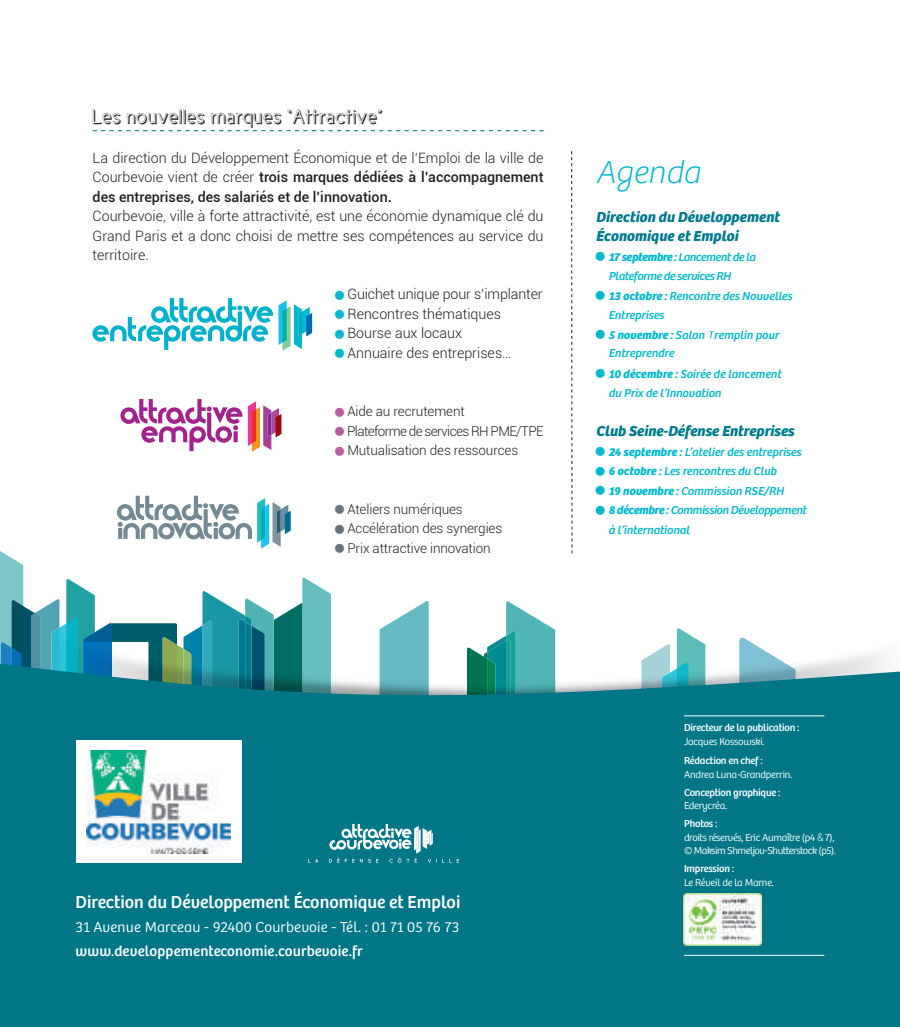
<style>
.page{position:relative;width:900px;height:1027px;background:#fff}
.page>*{position:absolute;margin:0;border:0;box-sizing:border-box;transform-origin:0 0}
.t1{font:italic 100 33px "Bree";color:#00b9d1}
.t2{font:19.5px "Cicle Shadow";color:#231f20}
.t3{font:18px "Bree";color:#fff}
.t4{font:italic 700 15px/19.5px "Bree";color:#007a90}
.t5{font:300 15px "Bree";letter-spacing:.015em;color:#fff}
.t6{font:15px "Bree";letter-spacing:.01em;color:#fff}
.t7{font:300 14.25px/19.5px "Roboto";color:#231f20}
.t8{font:300 13.5px "Roboto";letter-spacing:-.01em;color:#231f20}
.t9{font:300 13.5px "Roboto";letter-spacing:-.045em;color:#231f20}
.t10{font:italic 12px/19.5px "Bree";letter-spacing:-.005em;color:#00b9d1}
.t11{font:italic 12px/19.5px "Bree";letter-spacing:-.03em;color:#00b9d1}
.t12{font:italic 12px "Bree";letter-spacing:-.035em;color:#00b9d1}
.t13{font:300 10.5px/13.5px "Bree";letter-spacing:-.03em;color:#fff}
.t14{font:10.5px "Bree";letter-spacing:-.02em;color:#fff}
.t15{font:9px "Webdings";color:#00b9d1}
.s1{font-weight:500}
.s2{font-weight:700}
.s3{color:#00b9d1}
.s4{color:#b95ca4}
.s5{color:#6a747b}
.s6{font-weight:700;color:#00b9d3}
.s7{font-weight:400}
.s8{font-family:"Roboto"}
</style>
<div class="page">
<img style="left:92px;top:130px;width:794px;height:532px">
<div style="left:0;top:662px;width:899px;height:365px;background:#007686"></div>
<svg style="left:92px;top:298px;width:220px;height:53px"></svg>
<svg style="left:120px;top:399px;width:122px;height:52px"></svg>
<svg style="left:248px;top:402px;width:33px;height:50px"></svg>
<svg style="left:0;top:496px;width:331px;height:278px"></svg>
<svg style="left:93px;top:130px;width:450px;height:1px"></svg>
<svg style="left:571px;top:151px;width:1px;height:402px"></svg>
<hr style="left:684px;top:715px;width:140px;height:1px;background:#fff">
<hr style="left:684px;top:955px;width:140px;height:1px;background:#fff">
<svg style="left:308px;top:859px;width:10px;height:4px"></svg>
<svg style="left:329px;top:824px;width:130px;height:39px;background:#3e97a3"></svg>
<div style="left:76px;top:741px;width:165px;height:122px;background:#fff"></div>
<img style="left:86px;top:750px;width:145px;height:103px">
<img style="left:683px;top:893px;width:78px;height:53px">
<svg style="left:0;top:1023px;width:4px;height:4px"></svg>
<svg style="left:895px;top:1023px;width:5px;height:4px"></svg>
<h2 class="t2" style="left:93px;top:105px;width:292px">Les nouvelles marques “Attractive”</h2>
<p class="t7" style="left:93px;top:147px;width:452px">La direction du Développement Économique et de l’Emploi de la ville de Courbevoie vient de créer <span class="s1">trois marques dédiées à l’accompagnement des entreprises, des salariés et de l’innovation</span><span class="s2">.<br></span>Courbevoie, ville à forte attractivité, est une économie dynamique clé du Grand Paris et a donc choisi de mettre ses compétences au service du territoire.</p>
<p class="t7" style="left:335px;top:284px;width:209px"><span class="s3">■</span> Guichet unique pour s’implanter</p>
<p class="t7" style="left:335px;top:303px;width:167px"><span class="s3">■</span> Rencontres thématiques</p>
<p class="t7" style="left:335px;top:323px;width:128px"><span class="s3">■</span> Bourse aux locaux</p>
<p class="t7" style="left:335px;top:342px;width:178px"><span class="s3">■</span> Annuaire des entreprises…</p>
<p class="t8" style="left:335px;top:402px;width:131px"><span class="s4">■</span> Aide au recrutement</p>
<p class="t9" style="left:335px;top:422px;width:210px"><span class="s4">■</span> Plateforme de services RH PME/TPE</p>
<p class="t8" style="left:335px;top:441px;width:185px"><span class="s4">■</span> Mutualisation des ressources</p>
<p class="t8" style="left:335px;top:500px;width:129px"><span class="s5">■</span> Ateliers numériques</p>
<p class="t8" style="left:335px;top:519px;width:169px"><span class="s5">■</span> Accélération des synergies</p>
<p class="t8" style="left:335px;top:539px;width:157px"><span class="s5">■</span> Prix attractive innovation</p>
<h1 class="t1" style="left:595px;top:153px;width:106px">Agenda</h1>
<p class="t4" style="left:595px;top:207px;width:185px">Direction du Développement<br>Économique et Emploi</p>
<p class="t15" style="left:595px;top:252px;width:10px">■</p>
<p class="t10" style="left:608px;top:286px;width:185px;text-indent:-13px">■ <span class="s2">13 octobre :</span> Rencontre des Nouvelles<br>Entreprises</p>
<p class="t15" style="left:595px;top:330px;width:10px">■</p>
<p class="t10" style="left:608px;top:364px;width:174px;text-indent:-13px">■ <span class="s2">10 décembre :</span> Soirée de lancement du Prix de l’Innovation</p>
<p class="t4" style="left:595px;top:422px;width:200px">Club Seine-Défense Entreprises</p>
<p class="t10" style="left:595px;top:442px;width:207px">■ <span class="s2">24 septembre :</span> L’atelier des entreprises</p>
<p class="t10" style="left:595px;top:462px;width:182px">■ <span class="s2">6 octobre :</span> Les rencontres du Club</p>
<p class="t10" style="left:595px;top:481px;width:190px">■ <span class="s2">19 novembre :</span> Commission RSE/RH</p>
<p class="t11" style="left:608px;top:501px;width:199px;text-indent:-13px">■ <span class="s2">8 décembre :</span> Commission Développement à l’international</p>
<p class="t12" style="left:608px;top:250px;width:149px"><span class="s2">17 septembre :</span> Lancement de la</p>
<p class="t12" style="left:608px;top:269px;width:124px">Plateforme de services RH</p>
<p class="t10" style="left:608px;top:325px;width:172px"><span class="s2">5 novembre :</span> Salon <span class="s6">T</span>remplin pour</p>
<p class="t10" style="left:608px;top:343px;width:67px">Entreprendre</p>
<p class="t3" style="left:76px;top:891px;width:386px">Direction du Développement Économique et Emploi</p>
<p class="t5" style="left:76px;top:918px;width:385px">31 Avenue Marceau - 92400 Courbevoie - Tél. : 01 71 05 76 73</p>
<p class="t6" style="left:76px;top:942px;width:289px">www.developpementeconomie.courbevoie.fr</p>
<p class="t14" style="left:684px;top:721px;width:117px">Directeur de la publication :</p>
<p class="t13" style="left:684px;top:735px;width:82px">Jacques Kossowski.</p>
<p class="t14" style="left:684px;top:754px;width:80px">Rédaction en chef :</p>
<p class="t13" style="left:684px;top:768px;width:110px">Andrea Luna-Grandperrin.</p>
<p class="t14" style="left:684px;top:786px;width:98px">Conception graphique :</p>
<p class="t13" style="left:684px;top:799px;width:45px">Ederycréa.</p>
<p class="t13" style="left:684px;top:817px;width:154px"><span class="s7">Photos :<br></span>droits réservés, Eric Aumaître (p4 <span class="s8">&amp;</span> 7), © Maksim Shmeljov-Shutterstock (p5).</p>
<p class="t14" style="left:684px;top:862px;width:52px">Impression :</p>
<p class="t13" style="left:684px;top:876px;width:92px">Le Réveil de la Marne.</p>
</div>
